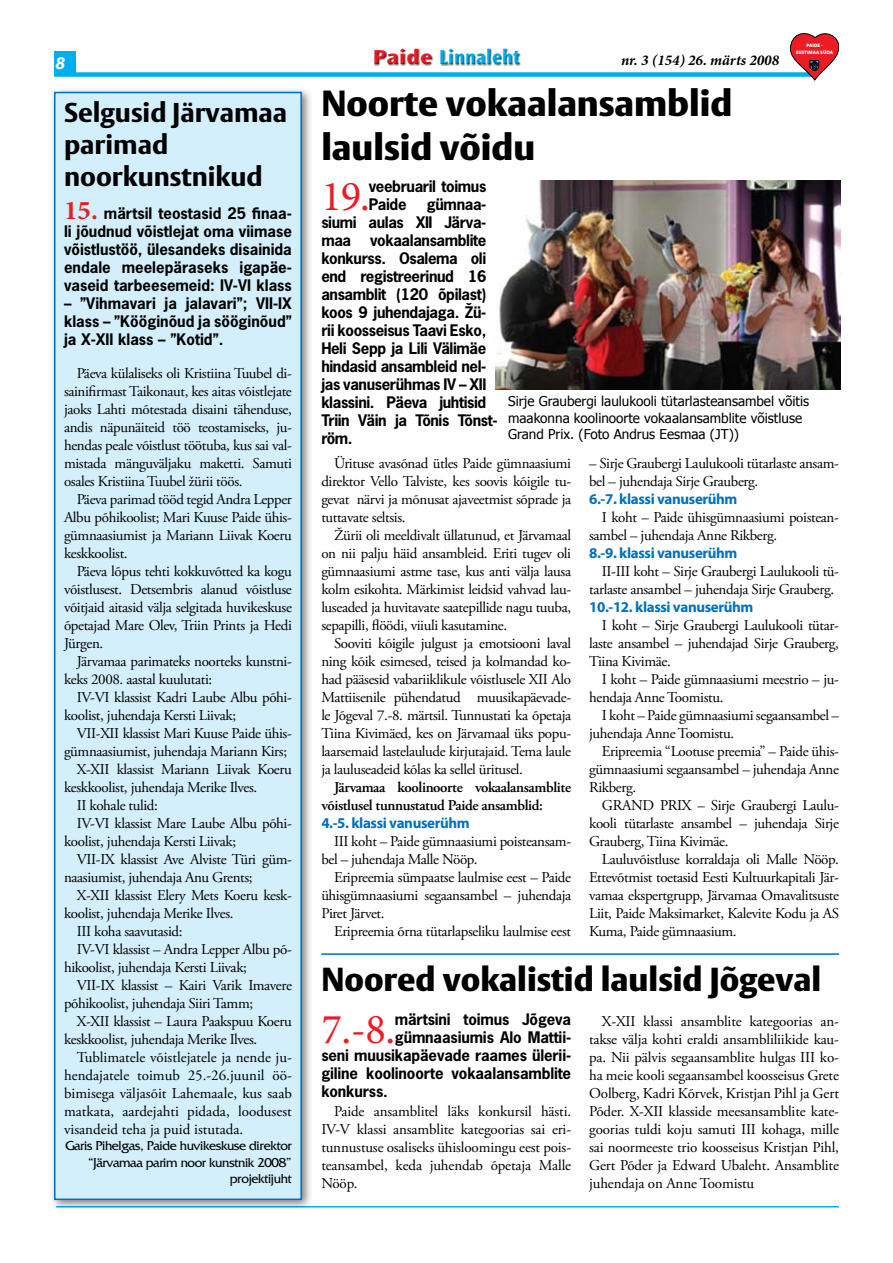
<style>
.page{position:relative;width:893px;height:1263px;background:#fff}
.page>*{position:absolute;margin:0;border:0;box-sizing:border-box;transform-origin:0 0}
.t1{font:42.75px "Minion Pro";color:#ed1c24}
.t2{font:900 36px/43.2px "Vesta";color:#000}
.t3{font:900 33px "Vesta";color:#000}
.t4{font:800 27px/32.4px "Vesta";color:#000}
.t5{font:800 21px "Ocean Sans Std";color:#00aeef;scale:.94 1}
.t6{font:italic 700 18px "Myriad Pro";color:#fff}
.t7{font:15px/18px "Adobe Garamond Pro";letter-spacing:-.025em;color:#000;text-align:justify}
.t8{font:700 15px/18px "News Gothic Std";letter-spacing:-.025em;color:#000;text-align:justify}
.t9{font:15px "Adobe Garamond Pro";color:#000}
.t10{font:700 15px "Myriad Pro";letter-spacing:-.025em;color:#0071bc}
.t11{font:600 15px/18px "Adobe Garamond Pro";letter-spacing:-.025em;color:#000}
.t12{font:italic 700 15px "Minion Pro";color:#000}
.t13{font:13.5px/16.2px "Tahoma";color:#000}
.t14{font:13.5px/16.2px "Friz Quadrata Std";letter-spacing:-.03em;color:#000;text-align:right}
.t15{font:900 4.8px/7.4px "Myriad Pro";color:#fff;text-align:center}
.s1{color:#ed1c24}
.s2{font-family:"Minion Pro";font-size:27px;color:#ed1c24}
</style>
<div class="page">
<hr style="left:56px;top:1206px;width:783px;height:1px;background:#00aeef">
<div style="left:45px;top:37px;width:802px;height:64px;background:#000;opacity:.75"></div>
<div style="left:54px;top:52px;width:21px;height:22px;background:#00aeef"></div>
<div style="left:49px;top:86px;width:285px;height:1143px;background:#000;opacity:.5"></div>
<div style="left:55px;top:93px;width:246px;height:1106px;background:#d4effc"></div>
<div style="left:54px;top:92px;width:248px;height:1108px;border:2px solid #0071bc"></div>
<hr style="left:321px;top:953px;width:518px;height:2px;background:#0071bc">
<img style="left:496px;top:180px;width:344px;height:210px">
<svg style="left:790px;top:33px;width:49px;height:47px"></svg>
<p class="t15" style="left:796px;top:42px;width:38px">PAIDE -<br>EESTIMAA SÜDA</p>
<p class="t6" style="left:56px;top:51px;width:11px">8</p>
<h3 class="t5" style="left:373px;top:45px;width:158px"><span class="s1">Paide</span> Linnaleht</h3>
<p class="t12" style="left:621px;top:50px;width:160px">nr. 3 (154) 26. märts 2008</p>
<h3 class="t4" style="left:64px;top:97px;width:225px">Selgusid Järvamaa parimad noorkunstnikud</h3>
<p class="t8" style="left:64px;top:204px;width:229px"><span class="s2">15.</span> märtsil teostasid 25 finaa&shy;li jõudnud võistlejat oma viimase võistlustöö, ülesandeks disainida endale meelepäraseks igapäe&shy;vaseid tarbeesemeid: IV-VI klass</p>
<p class="t8" style="left:64px;top:294px;width:229px">– ”Vihmavari ja jalavari”; VII-IX klass – ”Kööginõud ja sööginõud” ja X-XII klass – ”Kotid”.</p>
<p class="t7" style="left:64px;top:365px;width:229px;text-indent:13px">Päeva külaliseks oli Kristiina Tuubel di&shy;sainifirmast Taikonaut, kes aitas võistlejate jaoks Lahti mõtestada disaini tähenduse, andis näpunäiteid töö teostamiseks, ju&shy;hendas peale võistlust töötuba, kus sai val&shy;mistada mänguväljaku maketti. Samuti osales Kristiina Tuubel žürii töös.</p>
<p class="t7" style="left:64px;top:491px;width:229px;text-indent:13px">Päeva parimad tööd tegid Andra Lepper Albu põhikoolist; Mari Kuuse Paide ühis&shy;gümnaasiumist ja Mariann Liivak Koeru keskkoolist.</p>
<p class="t7" style="left:64px;top:563px;width:229px;text-indent:13px">Päeva lõpus tehti kokkuvõtted ka kogu võistlusest. Detsembris alanud võistluse võitjaid aitasid välja selgitada huvikeskuse õpetajad Mare Olev, Triin Prints ja Hedi Jürgen.</p>
<p class="t7" style="left:64px;top:653px;width:229px;text-indent:13px">Järvamaa parimateks noorteks kunstni&shy;keks 2008. aastal kuulutati:</p>
<p class="t7" style="left:64px;top:689px;width:229px;text-indent:13px">IV-VI klassist Kadri Laube Albu põhi&shy;koolist, juhendaja Kersti Liivak;</p>
<p class="t7" style="left:77px;top:725px;width:217px">VII-XII klassist Mari Kuuse Paide ühis-</p>
<p class="t7" style="left:64px;top:743px;width:225px">gümnaasiumist, juhendaja Mariann Kirs;</p>
<p class="t7" style="left:77px;top:761px;width:217px">X-XII klassist Mariann Liivak Koeru</p>
<p class="t7" style="left:64px;top:779px;width:195px">keskkoolist, juhendaja Merike Ilves.</p>
<p class="t7" style="left:77px;top:797px;width:83px">II kohale tulid:</p>
<p class="t7" style="left:77px;top:815px;width:217px">IV-VI klassist Mare Laube Albu põhi-</p>
<p class="t7" style="left:64px;top:833px;width:174px">koolist, juhendaja Kersti Liivak;</p>
<p class="t7" style="left:77px;top:851px;width:217px">VII-IX klassist Ave Alviste Türi güm-</p>
<p class="t7" style="left:64px;top:869px;width:190px">naasiumist, juhendaja Anu Grents;</p>
<p class="t7" style="left:77px;top:887px;width:217px">X-XII klassist Elery Mets Koeru kesk-</p>
<p class="t7" style="left:64px;top:905px;width:171px">koolist, juhendaja Merike Ilves.</p>
<p class="t7" style="left:77px;top:923px;width:107px">III koha saavutasid:</p>
<p class="t7" style="left:77px;top:941px;width:217px">IV-VI klassist – Andra Lepper Albu põ-</p>
<p class="t7" style="left:64px;top:959px;width:184px">hikoolist, juhendaja Kersti Liivak;</p>
<p class="t7" style="left:77px;top:977px;width:217px">VII-IX klassist – Kairi Varik Imavere</p>
<p class="t7" style="left:64px;top:995px;width:191px">põhikoolist, juhendaja Siiri Tamm;</p>
<p class="t7" style="left:77px;top:1013px;width:217px">X-XII klassist – Laura Paakspuu Koeru</p>
<p class="t7" style="left:64px;top:1031px;width:195px">keskkoolist, juhendaja Merike Ilves.</p>
<p class="t9" style="left:77px;top:1048px;width:217px">Tublimatele võistlejatele ja nende ju-</p>
<p class="t9" style="left:64px;top:1066px;width:229px">hendajatele toimub 25.-26.juunil öö-</p>
<p class="t9" style="left:64px;top:1084px;width:229px">bimisega väljasõit Lahemaale, kus saab</p>
<p class="t9" style="left:64px;top:1102px;width:229px">matkata, aardejahti pidada, loodusest</p>
<p class="t9" style="left:64px;top:1120px;width:181px">visandeid teha ja puid istutada.</p>
<p class="t14" style="left:65px;top:1138px;width:228px">Garis Pihelgas, Paide huvikeskuse direktor “Järvamaa parim noor kunstnik 2008” projektijuht</p>
<h2 class="t2" style="left:321px;top:84px;width:413px">Noorte vokaalansamblid laulsid võidu</h2>
<h1 class="t1" style="left:321px;top:167px;width:50px">19.</h1>
<p class="t8" style="left:369px;top:177px;width:119px">veebruaril toimus<br>Paide</p>
<p class="t8" style="left:321px;top:195px;width:167px;text-indent:106px">gümnaa&shy;siumi aulas XII Järva&shy;maa</p>
<p class="t8" style="left:321px;top:231px;width:178px;text-align:left;text-indent:49px">vokaalansamblite konkurss. Osalema oli end registreerinud 16 ansamblit (120 õpilast) koos 9 juhendajaga. Žü&shy;rii koosseisus Taavi Esko,<br>Heli Sepp ja Lili Välimäe hindasid ansambleid nel&shy;jas vanuserühmas IV – XII klassini. Päeva juhtisid<br>Triin Väin ja Tõnis Tõnst&shy;röm.</p>
<p class="t7" style="left:321px;top:455px;width:251px;text-indent:13px">Ürituse avasõnad ütles Paide gümnaasiumi direktor Vello Talviste, kes soovis kõigile tu&shy;gevat närvi ja mõnusat ajaveetmist sõprade ja tuttavate seltsis.</p>
<p class="t7" style="left:321px;top:527px;width:251px;text-indent:13px">Žürii oli meeldivalt üllatunud, et Järvamaal on nii palju häid ansambleid. Eriti tugev oli gümnaasiumi astme tase, kus anti välja lausa kolm esikohta. Märkimist leidsid vahvad lau&shy;luseaded ja huvitavate saatepillide nagu tuuba, sepapilli, flöödi, viiuli kasutamine.</p>
<p class="t7" style="left:321px;top:635px;width:251px;text-indent:13px">Sooviti kõigile julgust ja emotsiooni laval ning kõik esimesed, teised ja kolmandad ko&shy;had pääsesid vabariiklikule võistlusele XII Alo Mattiisenile pühendatud muusikapäevade&shy;le Jõgeval 7.-8. märtsil. Tunnustati ka õpetaja Tiina Kivimäed, kes on Järvamaal üks popu&shy;laarsemaid lastelaulude kirjutajaid. Tema laule ja lauluseadeid kõlas ka sellel üritusel.</p>
<p class="t11" style="left:321px;top:778px;width:251px;text-indent:13px">Järvamaa koolinoorte vokaalansamblite võistlusel tunnustatud Paide ansamblid:</p>
<p class="t10" style="left:321px;top:813px;width:150px">4.-5. klassi vanuserühm</p>
<p class="t7" style="left:321px;top:833px;width:251px;text-indent:13px">III koht – Paide gümnaasiumi poisteansam&shy;bel – juhendaja Malle Nööp.</p>
<p class="t7" style="left:321px;top:869px;width:251px;text-indent:13px">Eripreemia sümpaatse laulmise eest – Paide ühisgümnaasiumi segaansambel – juhendaja Piret Järvet.</p>
<p class="t7" style="left:334px;top:923px;width:239px">Eripreemia õrna tütarlapseliku laulmise eest</p>
<p class="t13" style="left:508px;top:393px;width:303px">Sirje Graubergi laulukooli tütarlasteansambel võitis maakonna koolinoorte vokaalansamblite võistluse<br>Grand Prix. (Foto Andrus Eesmaa (JT))</p>
<p class="t7" style="left:589px;top:455px;width:251px">– Sirje Graubergi Laulukooli tütarlaste ansam&shy;bel – juhendaja Sirje Grauberg.</p>
<p class="t10" style="left:589px;top:489px;width:150px">6.-7. klassi vanuserühm</p>
<p class="t7" style="left:589px;top:509px;width:251px;text-indent:13px">I koht – Paide ühisgümnaasiumi poistean&shy;sambel – juhendaja Anne Rikberg.</p>
<p class="t10" style="left:589px;top:543px;width:150px">8.-9. klassi vanuserühm</p>
<p class="t7" style="left:589px;top:563px;width:251px;text-indent:13px">II-III koht – Sirje Graubergi Laulukooli tü&shy;tarlaste ansambel – juhendaja Sirje Grauberg.</p>
<p class="t10" style="left:589px;top:597px;width:166px">10.-12. klassi vanuserühm</p>
<p class="t7" style="left:589px;top:617px;width:251px;text-indent:13px">I koht – Sirje Graubergi Laulukooli tütar&shy;laste ansambel – juhendajad Sirje Grauberg, Tiina Kivimäe.</p>
<p class="t7" style="left:589px;top:671px;width:251px;text-indent:13px">I koht – Paide gümnaasiumi meestrio – ju&shy;hendaja Anne Toomistu.</p>
<p class="t7" style="left:589px;top:707px;width:251px;text-indent:13px">I koht – Paide gümnaasiumi segaansambel – juhendaja Anne Toomistu.</p>
<p class="t7" style="left:589px;top:743px;width:251px;text-indent:13px">Eripreemia “Lootuse preemia” – Paide ühis&shy;gümnaasiumi segaansambel – juhendaja Anne Rikberg.</p>
<p class="t7" style="left:589px;top:797px;width:251px;text-indent:13px">GRAND PRIX – Sirje Graubergi Laulu&shy;kooli tütarlaste ansambel – juhendaja Sirje Grauberg, Tiina Kivimäe.</p>
<p class="t7" style="left:589px;top:851px;width:251px;text-indent:13px">Lauluvõistluse korraldaja oli Malle Nööp.<br>Ettevõtmist toetasid Eesti Kultuurkapitali Jär&shy;vamaa ekspertgrupp, Järvamaa Omavalitsuste Liit, Paide Maksimarket, Kalevite Kodu ja AS Kuma, Paide gümnaasium.</p>
<h3 class="t3" style="left:321px;top:959px;width:501px">Noored vokalistid laulsid Jõgeval</h3>
<h1 class="t1" style="left:321px;top:1001px;width:75px">7.-8.</h1>
<p class="t8" style="left:395px;top:1010px;width:178px">märtsini toimus Jõgeva</p>
<p class="t7" style="left:589px;top:1013px;width:251px;text-indent:13px">X-XII klassi ansamblite kategoorias an&shy;takse välja kohti eraldi ansambliliikide kau&shy;pa. Nii pälvis segaansamblite hulgas III ko&shy;ha meie kooli segaansambel koosseisus Grete Oolberg, Kadri Kõrvek, Kristjan Pihl ja Gert Põder. X-XII klasside meesansamblite kate&shy;goorias tuldi koju samuti III kohaga, mille sai noormeeste trio koosseisus Kristjan Pihl, Gert Põder ja Edward Ubaleht. Ansamblite juhendaja on Anne Toomistu</p>
<p class="t8" style="left:395px;top:1028px;width:178px">gümnaasiumis Alo Mattii-</p>
<p class="t8" style="left:321px;top:1046px;width:251px">seni muusikapäevade raames ülerii-</p>
<p class="t8" style="left:321px;top:1064px;width:251px">giline koolinoorte vokaalansamblite</p>
<p class="t8" style="left:321px;top:1082px;width:68px">konkurss.</p>
<p class="t7" style="left:321px;top:1103px;width:251px;text-indent:13px">Paide ansamblitel läks konkursil hästi.<br>IV-V klassi ansamblite kategoorias sai eri&shy;tunnustuse osaliseks ühisloomingu eest pois&shy;teansambel, keda juhendab õpetaja Malle Nööp.</p>
</div>
